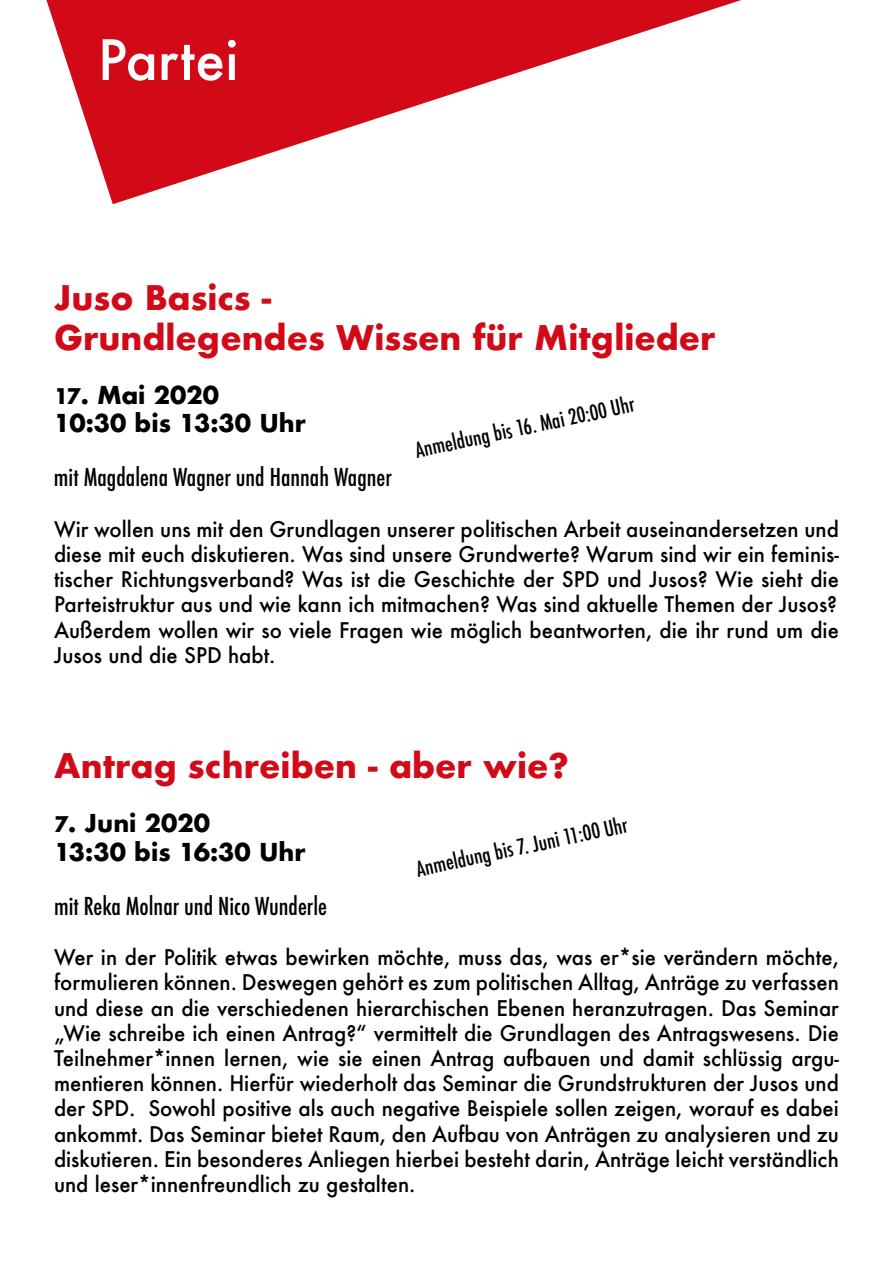
<style>
.page{position:relative;width:893px;height:1263px;background:#fff}
.page>*{position:absolute;margin:0;border:0;box-sizing:border-box;transform-origin:0 0}
.t1{font:500 54px "Futura";color:#fff}
.t2{font:700 33px/39.6px "Futura";color:#d20a18}
.t3{font:500 condensed 24px "Futura";color:#000}
.t4{font:700 24px/28.8px "Futura";color:#000}
.t5{font:500 21px/25.2px "Futura";color:#000;text-align:justify}
.t6{font:500 condensed 21px "Futura";color:#000}
.s1{font-size:21px}
</style>
<div class="page">
<svg style="left:46px;top:0;width:695px;height:204px"></svg>
<h1 class="t1" style="left:98px;top:23px;width:142px">Partei</h1>
<h2 class="t2" style="left:54px;top:278px;width:663px">Juso Basics -<br>Grundlegendes Wissen für Mitglieder</h2>
<p class="t4" style="left:54px;top:380px;width:254px"><span class="s1">17</span>. Mai 2020<br>10:30 bis 13:30 Uhr</p>
<p class="t3" style="left:54px;top:462px;width:339px">mit Magdalena Wagner und Hannah Wagner</p>
<p class="t5" style="left:54px;top:516px;width:786px">Wir wollen uns mit den Grundlagen unserer politischen Arbeit auseinandersetzen und diese mit euch diskutieren. Was sind unsere Grundwerte? Warum sind wir ein feminis&shy;tischer Richtungsverband? Was ist die Geschichte der SPD und Jusos? Wie sieht die Parteistruktur aus und wie kann ich mitmachen? Was sind aktuelle Themen der Jusos?<br>Außerdem wollen wir so viele Fragen wie möglich beantworten, die ihr rund um die Jusos und die SPD habt.</p>
<p class="t6" style="left:413px;top:437px;width:225px;rotate:-12deg">Anmeldung bis 16. Mai 20:00 Uhr</p>
<h2 class="t2" style="left:54px;top:746px;width:516px">Antrag schreiben - aber wie?</h2>
<p class="t4" style="left:54px;top:808px;width:253px"><span class="s1">7</span>. Juni 2020<br>13:30 bis 16:30 Uhr</p>
<p class="t3" style="left:54px;top:890px;width:275px">mit Reka Molnar und Nico Wunderle</p>
<p class="t5" style="left:54px;top:944px;width:786px">Wer in der Politik etwas bewirken möchte, muss das, was er*sie verändern möchte, formulieren können. Deswegen gehört es zum politischen Alltag, Anträge zu verfassen und diese an die verschiedenen hierarchischen Ebenen heranzutragen. Das Seminar „Wie schreibe ich einen Antrag?“ vermittelt die Grundlagen des Antragswesens. Die Teilnehmer*innen lernen, wie sie einen Antrag aufbauen und damit schlüssig argu&shy;mentieren können. Hierfür wiederholt das Seminar die Grundstrukturen der Jusos und der SPD. Sowohl positive als auch negative Beispiele sollen zeigen, worauf es dabei ankommt. Das Seminar bietet Raum, den Aufbau von Anträgen zu analysieren und zu diskutieren. Ein besonderes Anliegen hierbei besteht darin, Anträge leicht verständlich und leser*innenfreundlich zu gestalten.</p>
<p class="t6" style="left:414px;top:856px;width:217px;rotate:-12deg">Anmeldung bis 7. Juni 11:00 Uhr</p>
</div>
